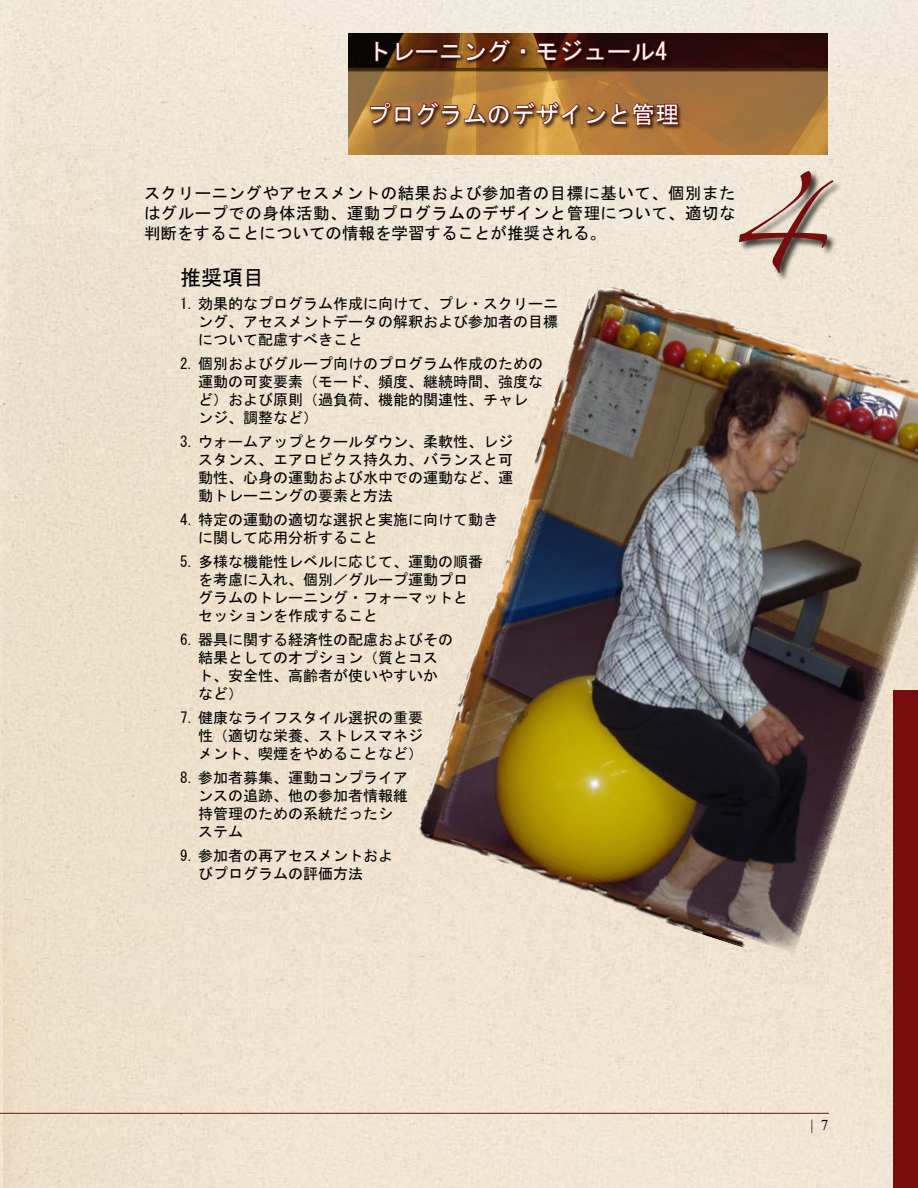
<style>
.page{position:relative;width:918px;height:1188px;background:#fff}
.page>*{position:absolute;margin:0;border:0;box-sizing:border-box;transform-origin:0 0}
.t1{font:24px "MS Gothic";color:#fff}
.t2{font:21px "MS Gothic";color:#000}
.t3{font:16.5px/20.2px "MS Gothic";color:#000;text-align:justify}
.t4{font:15px/18px "MS Gothic";color:#000}
.t5{font:15px "Times New Roman";color:#000}
</style>
<div class="page">
<img style="left:2px;top:0;width:916px;height:1188px">
<img style="left:0;top:0;width:2px;height:1188px">
<hr style="left:0;top:1113px;width:829px;height:1px;background:#760e0d">
<img style="left:348px;top:34px;width:480px;height:120px">
<div style="left:893px;top:690px;width:25px;height:498px;background:#760e0d"></div>
<div style="left:368px;top:37px;width:316px;height:94px;background:#000;opacity:.75"></div>
<svg style="left:374px;top:41px;width:15px;height:21px"></svg>
<svg style="left:395px;top:42px;width:20px;height:20px"></svg>
<div style="left:416px;top:49px;width:22px;height:4px;border:2px solid #760e0d"></div>
<div style="left:441px;top:55px;width:21px;height:3px;border:2px solid #760e0d"></div>
<div style="left:443px;top:44px;width:15px;height:4px;border:2px solid #760e0d"></div>
<svg style="left:465px;top:38px;width:47px;height:26px"></svg>
<svg style="left:520px;top:49px;width:6px;height:5px"></svg>
<svg style="left:536px;top:38px;width:69px;height:25px;background:#48100b"></svg>
<div style="left:608px;top:49px;width:22px;height:4px;border:2px solid #760e0d"></div>
<svg style="left:630px;top:39px;width:38px;height:24px"></svg>
<svg style="left:369px;top:101px;width:210px;height:26px;background:#94592b"></svg>
<svg style="left:585px;top:102px;width:95px;height:81px;background:#ba8e69"></svg>
<div style="left:412px;top:279px;width:506px;height:676px;background:#efe4d2"></div>
<div style="left:738px;top:170px;width:105px;height:112px;background:#000;opacity:.75"></div>
<svg style="left:739px;top:171px;width:95px;height:102px;background:#cab5a8"></svg>
<img style="left:427px;top:296px;width:491px;height:659px">
<svg style="left:821px;top:1120px;width:7px;height:11px"></svg>
<h1 class="t1" style="left:367px;top:39px;width:302px">トレーニング・モジュール4</h1>
<h1 class="t1" style="left:367px;top:102px;width:314px">プログラムのデザインと管理</h1>
<p class="t3" style="left:144px;top:183px;width:593px">スクリーニングやアセスメントの結果および参加者の目標に基いて、個別またはグループでの身体活動、運動プログラムのデザインと管理について、適切な判断をすることについての情報を学習することが推奨される。</p>
<h2 class="t2" style="left:180px;top:267px;width:85px">推奨項目</h2>
<p class="t4" style="left:198px;top:294px;width:361px;text-align:justify;text-indent:-18px">1. 効果的なプログラム作成に向けて、プレ・スクリーニング、アセスメントデータの解釈および参加者の目標について配慮すべきこと</p>
<p class="t4" style="left:198px;top:354px;width:346px;text-indent:-18px">2. 個別およびグループ向けのプログラム作成のための運動の可変要素（モード、頻度、継続時間、強度など）および原則（過負荷、機能的関連性、チャレンジ、調整など）</p>
<p class="t4" style="left:198px;top:432px;width:316px;text-align:justify;text-indent:-18px">3. ウォームアップとクールダウン、柔軟性、レジスタンス、エアロビクス持久力、バランスと可動性、心身の運動および水中での運動など、運動トレーニングの要素と方法</p>
<p class="t4" style="left:198px;top:510px;width:301px;text-indent:-18px">4. 特定の運動の適切な選択と実施に向けて動きに関して応用分析すること</p>
<p class="t4" style="left:198px;top:552px;width:286px;text-indent:-18px">5. 多様な機能性レベルに応じて、運動の順番を考慮に入れ、個別／グループ運動プログラムのトレーニング・フォーマットとセッションを作成すること</p>
<p class="t4" style="left:198px;top:630px;width:256px;text-indent:-18px">6. 器具に関する経済性の配慮およびその結果としてのオプション（質とコスト、安全性、高齢者が使いやすいかなど）</p>
<p class="t4" style="left:198px;top:708px;width:226px;text-align:justify;text-indent:-18px">7. 健康なライフスタイル選択の重要性（適切な栄養、ストレスマネジメント、喫煙をやめることなど）</p>
<p class="t4" style="left:198px;top:768px;width:211px;text-indent:-18px">8. 参加者募集、運動コンプライアンスの追跡、他の参加者情報維持管理のための系統だったシステム</p>
<p class="t4" style="left:198px;top:846px;width:196px;text-indent:-18px">9. 参加者の再アセスメントおよびプログラムの評価方法</p>
<p class="t5" style="left:810px;top:1115px;width:4px">|</p>
</div>
